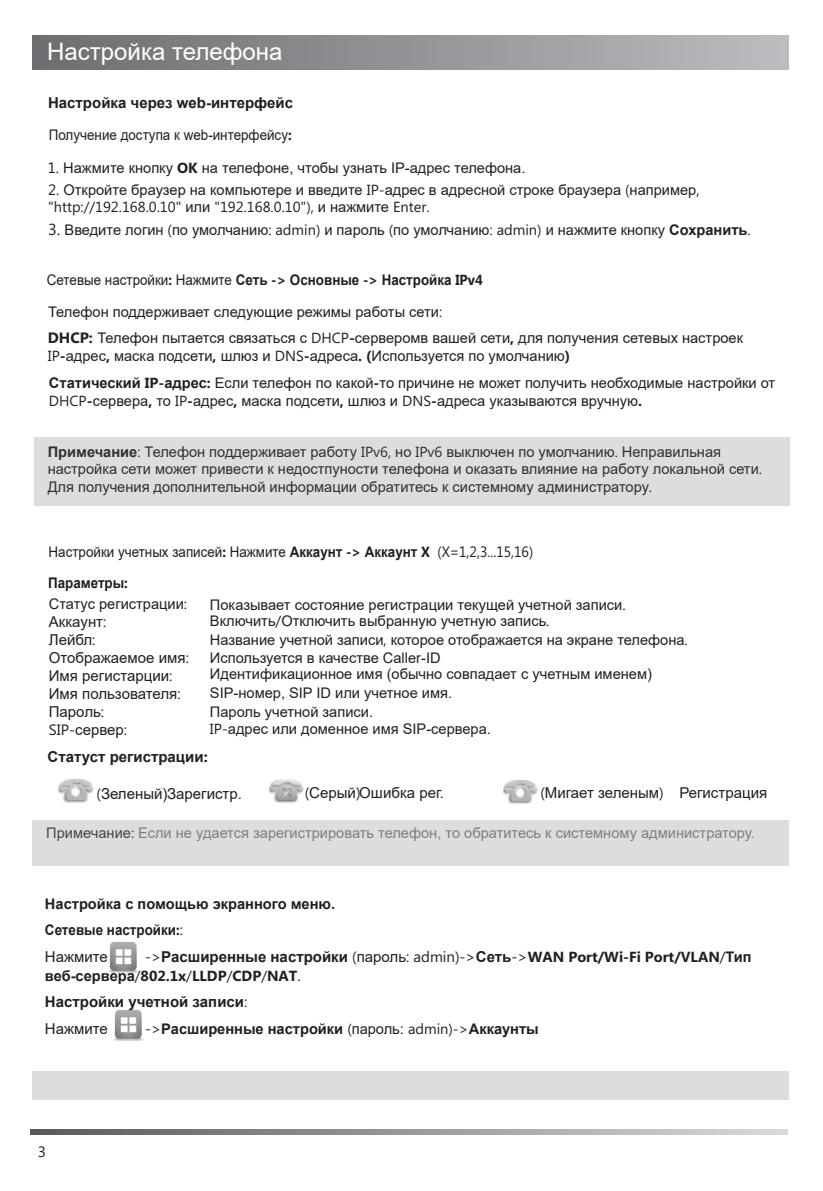
<style>
.page{position:relative;width:823px;height:1191px;background:#fff}
.page>*{position:absolute;margin:0;border:0;box-sizing:border-box;transform-origin:0 0}
.t1{font:24px "Arial";color:#fff}
.t2{font:15px/18px "Arial";color:#231f20}
.t3{font:700 15px/27.2px "Arial";color:#231f20}
.t4{font:15px "Microsoft Phags Pa";color:#231f20}
.t5{font:14.6px/18.8px "Arial";color:#231f20}
.t6{font:14.6px/17.6px "Arial";color:#303132}
.t7{font:14.6px/31px "Arial";color:#231f20;scale:.92 1}
.t8{font:700 14.6px/26px "Arial";color:#231f20}
.t9{font:14.6px "Arial";color:#7e807f}
.t10{font:14.6px "Microsoft Phags Pa";color:#231f20}
.t11{font:700 14.6px "Microsoft Phags Pa";color:#231f20}
.s1{font-family:"Microsoft Phags Pa";font-weight:700}
.s2{font-family:"Microsoft Phags Pa";font-size:15px}
.s3{font-family:"Microsoft Phags Pa"}
.s4{font-family:"Arial"}
.s5{font-family:"Microsoft Phags Pa";font-size:16px}
.s6{font-weight:700}
.s7{font-family:"Microsoft Phags Pa";font-weight:700;font-size:15px}
.s8{color:#454647}
.s9{font-family:"Microsoft Phags Pa";color:#454647}
.s10{font-family:"Microsoft Phags Pa";font-weight:400;font-size:15px}
.s11{font-family:"Microsoft Phags Pa";font-weight:400}
.s12{font-weight:400}
.s13{font-family:"Microsoft Phags Pa";font-size:14.6px}
.s14{font-family:"Microsoft Phags Pa";font-weight:400;font-size:14.6px}
.s15{font-size:14.6px}
.s16{font-weight:400;font-size:15.6px}
</style>
<div class="page">
<div style="left:32px;top:36px;width:756px;height:34px;background:linear-gradient(to right,#6b6d70,#bbbcc0)"></div>
<div style="left:32px;top:820px;width:756px;height:46px;background:#dcdddf"></div>
<div style="left:32px;top:1071px;width:756px;height:29px;background:#dcdddf"></div>
<div style="left:34px;top:438px;width:755px;height:68px;background:#dcdddf"></div>
<img style="left:59px;top:779px;width:35px;height:24px">
<img style="left:269px;top:779px;width:35px;height:24px">
<img style="left:503px;top:780px;width:35px;height:24px">
<img style="left:113px;top:1009px;width:31px;height:32px">
<img style="left:108px;top:941px;width:31px;height:32px">
<svg style="left:31px;top:1129px;width:756px;height:5px;background:#98999c"></svg>
<h1 class="t1" style="left:47px;top:35px;width:237px">Настройка телефона</h1>
<p class="t3" style="left:48px;top:89px;width:246px">Настройка через web-интерфейс</p>
<p class="t7" style="left:49px;top:120px;width:265px">Получение доступа к web-интерфейсу<span class="s1">:</span></p>
<p class="t5" style="left:48px;top:158px;width:479px"><span class="s2">1.</span> Нажмите кнопку <span class="s1">OK</span> на телефоне, чтобы узнать IP-адрес телефона.</p>
<p class="t5" style="left:48px;top:180px;width:652px"><span class="s2">2.</span> Откройте браузер на компьютере и введите <span class="s3">IP-</span>адрес в адресной строке браузера <span class="s3">(</span>например<span class="s3">,</span></p>
<p class="t10" style="left:48px;top:197px;width:383px">"http://192.168.0.10" <span class="s4">или</span> "192.168.0.10"), <span class="s4">и нажмите</span> Enter.</p>
<p class="t5" style="left:48px;top:220px;width:703px"><span class="s5">3.</span> Введите логин <span class="s3">(</span>по умолчанию<span class="s3">: admin)</span> и пароль <span class="s3">(</span>по умолчанию<span class="s3">: admin)</span> и нажмите кнопку <span class="s6">Сохранить</span><span class="s3">.</span></p>
<p class="t7" style="left:47px;top:265px;width:475px">Сетевые настройки<span class="s1">:</span> Нажмите <span class="s6">Сеть</span> <span class="s1">-&gt;</span> <span class="s6">Основные</span> <span class="s1">-&gt;</span> <span class="s6">Настройка</span> <span class="s1">IPv4</span></p>
<p class="t5" style="left:48px;top:303px;width:395px">Телефон поддерживает следующие режимы работы сети<span class="s3">:</span></p>
<p class="t5" style="left:48px;top:329px;width:696px;line-height:17.6px"><span class="s7">DHCP:</span> Телефон пытается связаться с <span class="s3">DHCP</span><span class="s1">-</span>серверомв вашей сети<span class="s1">,</span> для получения сетевых настроек<br><span class="s3">IP</span><span class="s1">-</span>адрес<span class="s1">,</span> маска подсети<span class="s1">,</span> шлюз и <span class="s3">DNS</span><span class="s1">-</span>адреса<span class="s1">. (</span>Используется по умолчанию<span class="s1">)</span></p>
<p class="t5" style="left:49px;top:374px;width:727px;line-height:17.6px"><span class="s6">Статический</span> <span class="s1">IP-</span><span class="s6">адрес</span><span class="s1">:</span> Если телефон по какой<span class="s1">-</span>то причине не может получить необходимые настройки от<br><span class="s3">DHCP</span><span class="s1">-</span>сервера<span class="s1">,</span> то <span class="s3">IP</span><span class="s1">-</span>адрес<span class="s1">,</span> маска подсети<span class="s1">,</span> шлюз и <span class="s3">DNS</span><span class="s1">-</span>адреса указываются вручную<span class="s1">.</span></p>
<p class="t6" style="left:48px;top:443px;width:715px"><span class="s6">Примечание</span><span class="s3">:</span> Телефон поддерживает работу <span class="s3">IPv6,</span> но <span class="s3">IPv6</span> выключен по умолчанию<span class="s3">.</span> Неправильная настройка сети может привести к недостпуности телефона и оказать влияние на работу локальной сети<span class="s3">.<br></span>Для получения дополнительной информации обратитесь к системному администратору<span class="s3">.</span></p>
<p class="t7" style="left:48px;top:536px;width:528px">Настройки учетных записей<span class="s1">:</span> Нажмите <span class="s6">Аккаунт</span> <span class="s1">-&gt;</span> <span class="s6">Аккаунт</span> <span class="s1">X</span> <span class="s2">(X=1,2,3...15,16)<br></span><span class="s6">Параметры</span><span class="s1">:</span></p>
<p class="t5" style="left:49px;top:594px;width:140px">Статус регистрации<span class="s3">:</span></p>
<p class="t2" style="left:49px;top:612px;width:141px">Аккаунт<span class="s3">:<br></span>Лейбл<span class="s3">:<br></span>Отображаемое имя<span class="s3">:<br></span>Имя регистарции<span class="s3">:<br></span>Имя пользователя<span class="s3">:<br></span>Пароль<span class="s3">:<br>SIP-</span>сервер<span class="s3">:</span></p>
<p class="t5" style="left:210px;top:596px;width:417px;line-height:16.8px">Показывает состояние регистрации текущей учетной записи<span class="s2">.<br></span>Включить<span class="s3">/</span>Отключить выбранную учетную запись<span class="s3">.</span></p>
<p class="t5" style="left:210px;top:630px;width:479px;line-height:18px">Название учетной записи<span class="s3">,</span> которое отображается на экране телефона<span class="s3">.<br></span>Используется в качестве Caller-ID</p>
<p class="t5" style="left:210px;top:664px;width:443px">Идентификационное имя (обычно совпадает с учетным именем)<br>SIP-номер, SIP ID или учетное имя.<br>Пароль учетной записи.</p>
<p class="t5" style="left:210px;top:719px;width:282px"><span class="s3">IP-</span>адрес или доменное имя SIP-сервера.</p>
<p class="t3" style="left:48px;top:743px;width:161px">Статуст регистрации<span class="s3">:</span></p>
<p class="t2" style="left:96px;top:784px;width:147px"><span class="s3">(</span>Зеленый)Зарегистр.</p>
<p class="t2" style="left:304px;top:783px;width:141px"><span class="s3">(</span>Серый<span class="s3">)</span>Ошибка рег.</p>
<p class="t2" style="left:540px;top:783px;width:228px"><span class="s3">(</span>Мигает зеленым<span class="s3">)</span> Регистрация</p>
<p class="t9" style="left:46px;top:823px;width:709px"><span class="s8">Примечание</span><span class="s9">:</span> Если не удается зарегистрировать телефон, то обратитесь к системному администратору.</p>
<p class="t8" style="left:45px;top:890px;width:291px">Настройка с помощью экранного меню.<br>Сетевые настройки<span class="s3">:</span><span class="s10">:</span></p>
<p class="t2" style="left:45px;top:947px;width:64px">Нажмите</p>
<p class="t3" style="left:145px;top:943px;width:608px"><span class="s11">-&gt;</span>Расширенные настройки <span class="s11">(</span><span class="s12">пароль</span><span class="s11">: admin)-&gt;</span>Сеть<span class="s11">-&gt;</span><span class="s13">WAN Port/Wi-Fi Port/VLAN</span><span class="s14">/</span><span class="s15">Тип</span></p>
<p class="t11" style="left:45px;top:965px;width:257px"><span class="s4">веб-сервера</span><span class="s12">/</span>802.1x<span class="s12">/</span>LLDP<span class="s12">/</span>CDP<span class="s12">/</span>NAT<span class="s16">.</span></p>
<p class="t3" style="left:45px;top:988px;width:204px">Настройки учетной записи<span class="s11">:<br></span><span class="s12">Нажмите</span></p>
<p class="t8" style="left:145px;top:1015px;width:395px"><span class="s10">-&gt;</span>Расширенные настройки <span class="s11">(</span><span class="s12">пароль:</span> <span class="s11">admin)-&gt;</span>Аккаунты</p>
<p class="t4" style="left:38px;top:1141px;width:10px">3</p>
</div>
